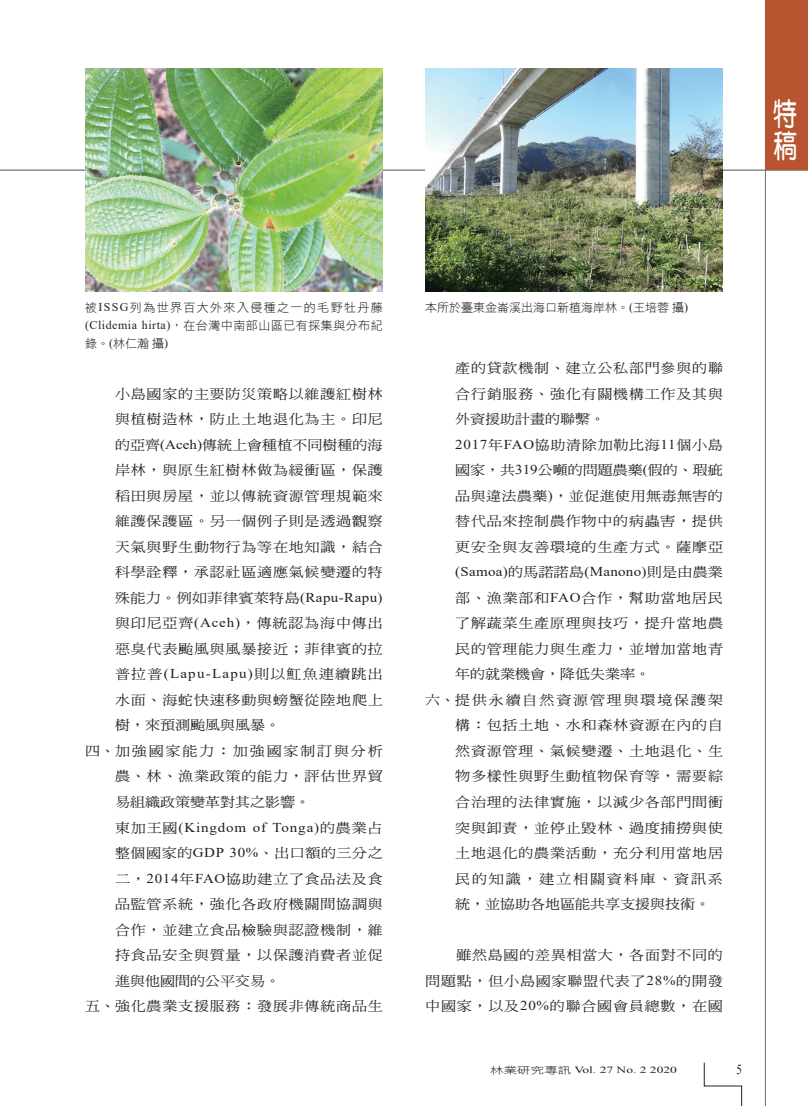
<style>
.page{position:relative;width:808px;height:1106px;background:#fff}
.page>*{position:absolute;margin:0;border:0;box-sizing:border-box;transform-origin:0 0}
.t1{font:31.5px/31.5px "DF Yuan W7 WINP BF";color:#fff;scale:.77 1}
.t2{font:13.8px "Times New Roman";color:#231f20;scale:.8 1}
._07一_內文{font:13.5px/25.5px "DF Ming W5 WINP BF";letter-spacing:.055em;color:#231f20;text-align:justify;scale:1.11 1}
._01內文{font:13.5px/25.5px "DF Ming W5 WINP BF";letter-spacing:.055em;color:#231f20;text-align:justify;scale:1.11 1}
._06圖說{font:12px/18px "DF Hei W3 WINP BF";letter-spacing:.04em;color:#231f20;text-align:justify}
._06圖說-2{font:12px "DF Hei W3 WINP BF";color:#231f20}
.t3{font:9.45px "Times New Roman";color:#231f20;scale:1.43 1}
.s1{font-family:"Times New Roman"}
.s2{font-family:"DF Hei W3 WINP BF"}
</style>
<div class="page">
<svg style="left:704px;top:1062px;width:38px;height:44px"></svg>
<hr style="left:0;top:170px;width:808px;height:1px;background:#6c6d70">
<hr style="left:765px;top:0;width:1px;height:1106px;background:#6c6d70">
<div style="left:766px;top:0;width:42px;height:170px;background:#b85530"></div>
<img style="left:85px;top:68px;width:298px;height:223px">
<img style="left:425px;top:68px;width:298px;height:223px">
<h1 class="t1" style="left:773px;top:98px;width:32px">特稿</h1>
<p class="_06圖說" style="left:85px;top:298px;width:299px">被<span class="s1">ISSG</span>列為世界百大外來入侵種之一的毛野牡丹藤<span class="s1">(Clidemia hirta)</span>，在台灣中南部山區已有採集與分布紀錄。<span class="s1">(</span>林仁瀚攝<span class="s1">)</span></p>
<p class="_06圖說-2" style="left:425px;top:301px;width:264px">本所於臺東金崙溪出海口新植海岸林。<span class="s1">(</span>王培蓉攝<span class="s1">)</span></p>
<p class="_07一_內文" style="left:115px;top:381px;width:243px">小島國家的主要防災策略以維護紅樹林與植樹造林，防止土地退化為主。印尼的亞齊<span class="s1">(Aceh)</span>傳統上會種植不同樹種的海岸林，與原生紅樹林做為緩衝區，保護稻田與房屋，並以傳統資源管理規範來維護保護區。另一個例子則是透過觀察天氣與野生動物行為等在地知識，結合科學詮釋，承認社區適應氣候變遷的特殊能力。例如菲律賓萊特島<span class="s1">(Rapu-Rapu)</span>與印尼亞齊<span class="s1">(Aceh)</span>，傳統認為海中傳出惡臭代表颱風與風暴接近；菲律賓的拉普拉普<span class="s1">(Lapu-Lapu)</span>則以魟魚連續跳出水面、海蛇快速移動與螃蟹從陸地爬上樹，來預測颱風與風暴。</p>
<p class="_07一_內文" style="left:115px;top:738px;width:243px;text-indent:-30px">四、加強國家能力：加強國家制訂與分析農、林、漁業政策的能力，評估世界貿易組織政策變革對其之影響。</p>
<p class="_07一_內文" style="left:115px;top:814px;width:243px">東加王國<span class="s1">(Kingdom of Tonga)</span>的農業占整個國家的<span class="s1">GDP 30%</span>、出口額的三分之二，<span class="s1">2014</span>年<span class="s1">FAO</span>協助建立了食品法及食品監管系統，強化各政府機關間協調與合作，並建立食品檢驗與認證機制，維持食品安全與質量，以保護消費者並促進與他國間的公平交易。</p>
<p class="_07一_內文" style="left:85px;top:993px;width:270px">五、強化農業支援服務：發展非傳統商品生</p>
<p class="_07一_內文" style="left:455px;top:355px;width:243px">產的貸款機制、建立公私部門參與的聯合行銷服務、強化有關機構工作及其與外資援助計畫的聯繫。</p>
<p class="_07一_內文" style="left:455px;top:432px;width:243px"><span class="s1">2017</span>年<span class="s1">FAO</span>協助清除加勒比海<span class="s1">11</span>個小島國家，共<span class="s1">319</span>公噸的問題農藥<span class="s1">(</span>假的、瑕疵品與違法農藥<span class="s1">)</span>，並促進使用無毒無害的替代品來控制農作物中的病蟲害，提供更安全與友善環境的生產方式。薩摩亞<span class="s1">(Samoa)</span>的馬諾諾島<span class="s1">(Manono)</span>則是由農業部、漁業部和<span class="s1">FAO</span>合作，幫助當地居民了解蔬菜生產原理與技巧，提升當地農民的管理能力與生產力，並增加當地青年的就業機會，降低失業率。</p>
<p class="_07一_內文" style="left:455px;top:687px;width:243px;text-indent:-30px">六、提供永續自然資源管理與環境保護架構：包括土地、水和森林資源在內的自然資源管理、氣候變遷、土地退化、生物多樣性與野生動植物保育等，需要綜合治理的法律實施，以減少各部門間衝突與卸責，並停止毀林、過度捕撈與使土地退化的農業活動，充分利用當地居民的知識，建立相關資料庫、資訊系統，並協助各地區能共享支援與技術。</p>
<p class="_01內文" style="left:425px;top:942px;width:270px;text-indent:31px">雖然島國的差異相當大，各面對不同的問題點，但小島國家聯盟代表了<span class="s1">28%</span>的開發中國家，以及<span class="s1">20%</span>的聯合國會員總數，在國</p>
<p class="t3" style="left:490px;top:1063px;width:132px"><span class="s2">林業研究專訊</span> Vol. 27 No. 2 2020</p>
<p class="t2" style="left:736px;top:1060px;width:8px">5</p>
</div>
